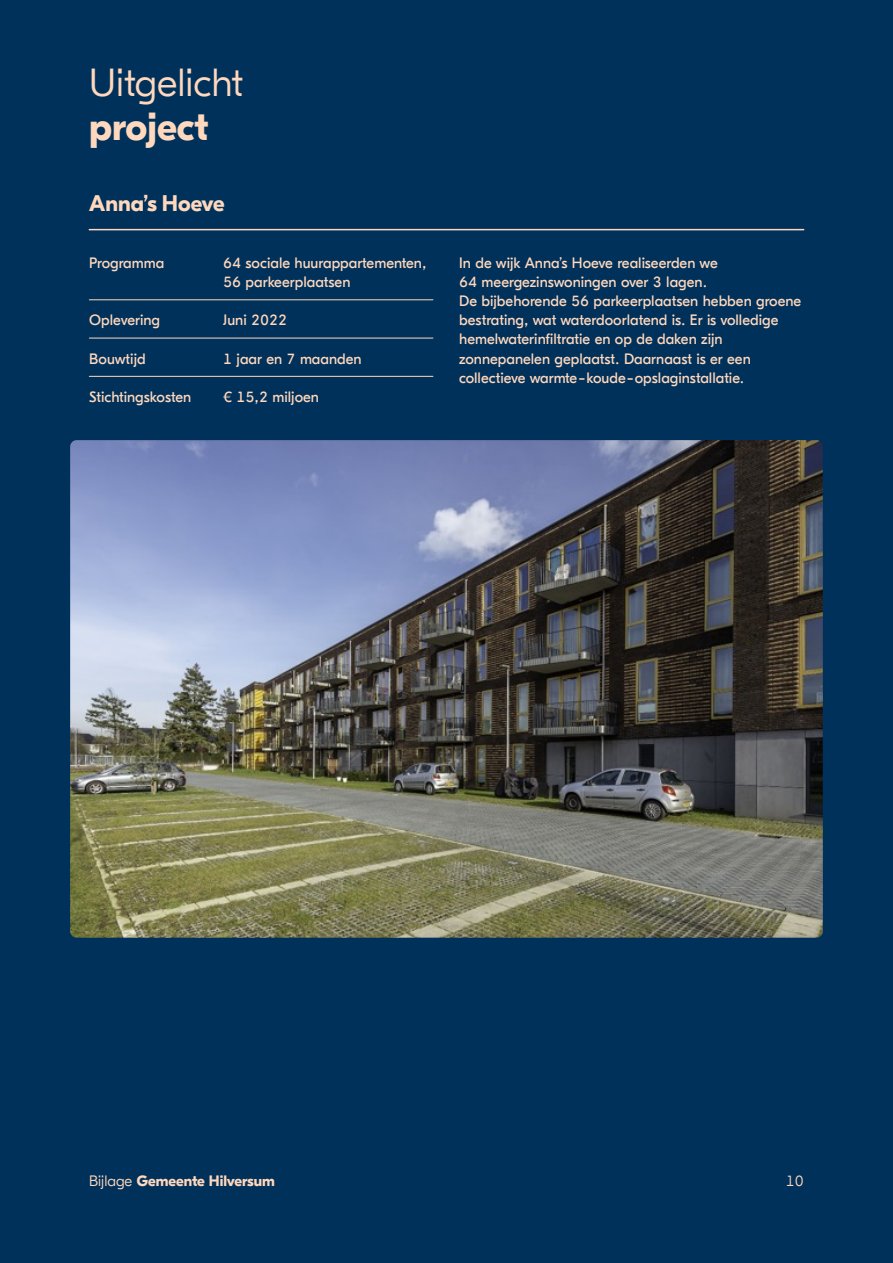
<style>
.page{position:relative;width:893px;height:1263px;background:#00315a}
.page>*{position:absolute;margin:0;border:0;box-sizing:border-box;transform-origin:0 0}
.t1{font:300 39px "GT Eesti Display";color:#ffd8bd}
.t2{font:700 39px "GT Eesti Display";color:#ffd8bd}
.t3{font:700 22.5px "GT Eesti Display";color:#ffd8bd}
.t4{font:15px/19.2px "GT Eesti Display";color:#ffd8bd}
.t5{font:700 15px "GT Eesti Display";color:#ffd8bd}
.t6{font:300 15px "GT Eesti Display";color:#ffd8bd}
.s1{font-weight:300}
</style>
<div class="page">
<img style="left:70px;top:440px;width:753px;height:498px">
<hr style="left:89px;top:229px;width:715px;height:1px;background:#ffd8bd">
<hr style="left:89px;top:376px;width:344px;height:1px;background:#ffd8bd">
<hr style="left:89px;top:299px;width:344px;height:1px;background:#ffd8bd">
<hr style="left:89px;top:338px;width:344px;height:1px;background:#ffd8bd">
<h1 class="t1" style="left:89px;top:61px;width:156px">Uitgelicht</h1>
<h1 class="t2" style="left:89px;top:105px;width:121px">project</h1>
<h2 class="t3" style="left:89px;top:190px;width:137px">Anna’s Hoeve</h2>
<p class="t4" style="left:89px;top:254px;width:77px">Programma</p>
<p class="t4" style="left:223px;top:254px;width:205px">64 sociale huurappartementen,<br>56 parkeerplaatsen</p>
<p class="t4" style="left:89px;top:311px;width:72px">Oplevering</p>
<p class="t4" style="left:223px;top:311px;width:65px">Juni 2022</p>
<p class="t4" style="left:89px;top:349px;width:58px">Bouwtijd</p>
<p class="t4" style="left:223px;top:349px;width:140px">1 jaar en 7 maanden</p>
<p class="t4" style="left:89px;top:387px;width:103px">Stichtingskosten</p>
<p class="t4" style="left:223px;top:387px;width:97px">€ 15,2 miljoen</p>
<p class="t4" style="left:459px;top:254px;width:344px">In de wijk Anna’s Hoeve realiseerden we<br>64 meergezinswoningen over 3 lagen.<br>De bijbehorende 56 parkeerplaatsen hebben groene bestrating, wat waterdoorlatend is. Er is volledige hemelwaterinfiltratie en op de daken zijn zonnepanelen geplaatst. Daarnaast is er een collectieve warmte-koude-opslaginstallatie.</p>
<p class="t5" style="left:89px;top:1173px;width:187px"><span class="s1">Bijlage</span> Gemeente Hilversum</p>
<p class="t6" style="left:786px;top:1173px;width:19px">10</p>
</div>
